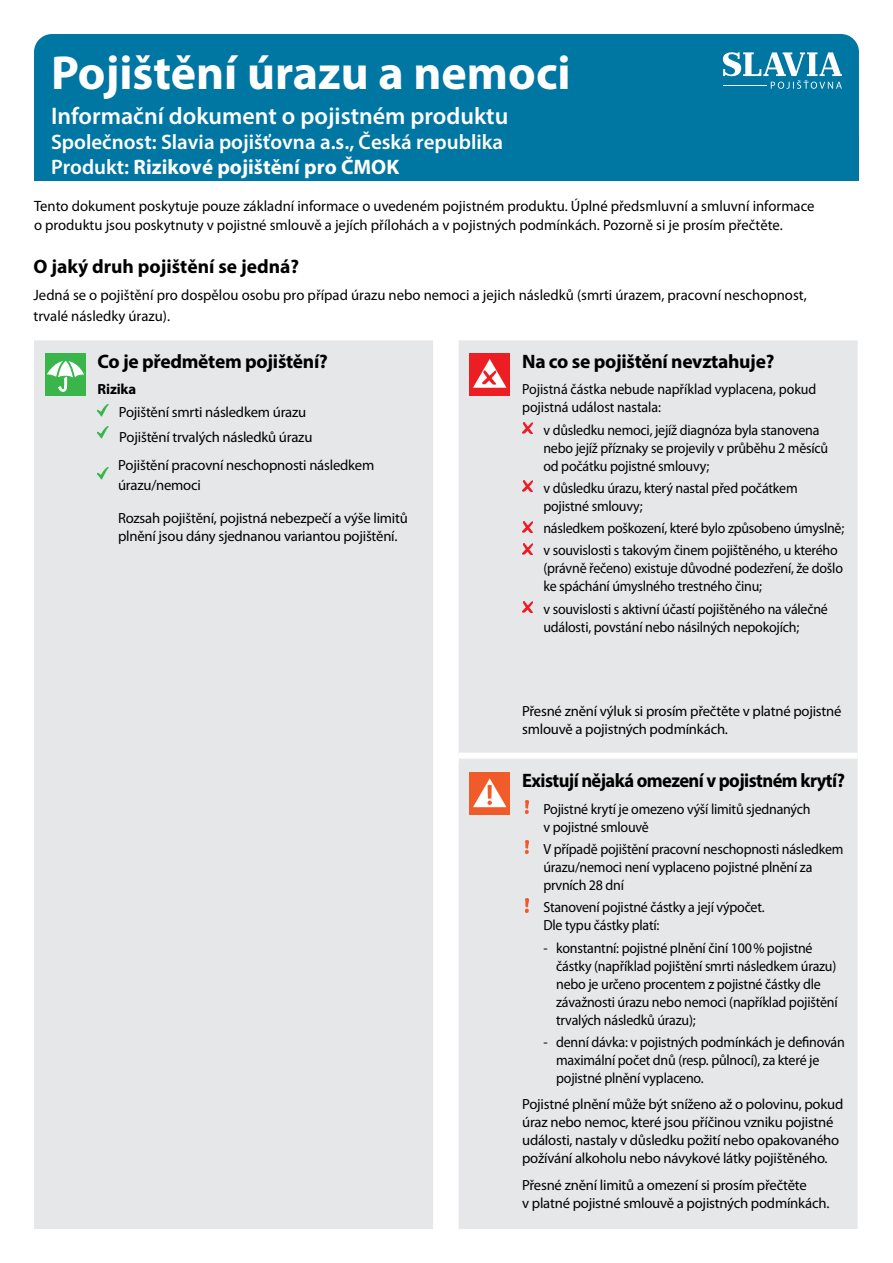
<style>
.page{position:relative;width:893px;height:1263px;background:#fff}
.page>*{position:absolute;margin:0;border:0;box-sizing:border-box;transform-origin:0 0}
.Form_title{font:700 48px "Myriad Pro";color:#fff}
.Form_sub_title{font:600 24px "Myriad Pro";color:#fff}
.Company_Product_head{font:600 21px/25.2px "Myriad Pro";color:#fff}
.Cover_subhead{font:700 19.5px "Myriad Pro";letter-spacing:-.02em;color:#000}
.Cover_subhead-2{font:700 19.5px "Myriad Pro";letter-spacing:-.02em;color:#000;scale:.95 1}
.Form_intro{font:700 19.5px "Myriad Pro";color:#000}
.Form_intro-2{font:15px/19.5px "Myriad Pro";color:#000}
.Covered_bullets{font:14.7px/18px "Myriad Pro";letter-spacing:-.015em;color:#000;scale:.95 1}
.Covered_bullets-2{font:14.7px/18px "Myriad Pro";letter-spacing:-.015em;color:#000}
.Covered_bullets-3{font:700 14.7px "Myriad Pro";letter-spacing:-.015em;color:#000}
.s1{font-weight:700}
</style>
<div class="page">
<div style="left:34px;top:34px;width:825px;height:147px;background:#0076a3;border-radius:18px"></div>
<div style="left:34px;top:340px;width:824px;height:889px;background:#e6e7e8"></div>
<div style="left:459px;top:753px;width:59px;height:6px;background:#fff"></div>
<div style="left:518px;top:753px;width:340px;height:6px;background:#fff"></div>
<div style="left:433px;top:757px;width:26px;height:6px;background:#fff"></div>
<div style="left:45px;top:353px;width:41px;height:43px;background:#39b54a"></div>
<svg style="left:47px;top:356px;width:37px;height:36px"></svg>
<svg style="left:98px;top:405px;width:10px;height:12px"></svg>
<svg style="left:98px;top:427px;width:10px;height:12px"></svg>
<svg style="left:98px;top:467px;width:10px;height:12px"></svg>
<div style="left:469px;top:353px;width:41px;height:43px;background:#ed1d24"></div>
<svg style="left:473px;top:359px;width:33px;height:29px"></svg>
<svg style="left:522px;top:423px;width:11px;height:10px"></svg>
<svg style="left:522px;top:481px;width:11px;height:11px"></svg>
<svg style="left:522px;top:521px;width:11px;height:11px"></svg>
<svg style="left:522px;top:543px;width:11px;height:11px"></svg>
<svg style="left:522px;top:602px;width:11px;height:10px"></svg>
<div style="left:469px;top:773px;width:41px;height:42px;background:#f15a29"></div>
<svg style="left:473px;top:778px;width:33px;height:29px"></svg>
<img style="left:525px;top:800px;width:4px;height:14px">
<svg style="left:525px;top:841px;width:4px;height:13px"></svg>
<svg style="left:525px;top:899px;width:4px;height:13px"></svg>
<svg style="left:723px;top:52px;width:119px;height:37px"></svg>
<p class="Form_title" style="left:51px;top:41px;width:521px">Pojištění úrazu a nemoci</p>
<p class="Form_sub_title" style="left:51px;top:100px;width:459px">Informační dokument o pojistném produktu</p>
<p class="Company_Product_head" style="left:51px;top:128px;width:454px">Společnost: Slavia pojišťovna a.s., Česká republika<br>Produkt: <span class="s1">Rizikové pojištění pro ČMOK</span></p>
<p class="Form_intro-2" style="left:34px;top:196px;width:782px">Tento dokument poskytuje pouze základní informace o uvedeném pojistném produktu. Úplné předsmluvní a smluvní informace o produktu jsou poskytnuty v pojistné smlouvě a jejích přílohách a v pojistných podmínkách. Pozorně si je prosím přečtěte.</p>
<p class="Form_intro" style="left:34px;top:254px;width:267px">O jaký druh pojištění se jedná?</p>
<p class="Form_intro-2" style="left:34px;top:285px;width:775px;line-height:20.1px">Jedná se o pojištění pro dospělou osobu pro případ úrazu nebo nemoci a jejich následků (smrti úrazem, pracovní neschopnost, trvalé následky úrazu).</p>
<p class="Cover_subhead" style="left:98px;top:348px;width:232px">Co je předmětem pojištění?</p>
<p class="Covered_bullets-3" style="left:98px;top:380px;width:40px">Rizika</p>
<p class="Covered_bullets-2" style="left:119px;top:402px;width:189px">Pojištění smrti následkem úrazu</p>
<p class="Covered_bullets-2" style="left:119px;top:428px;width:195px">Pojištění trvalých následků úrazu</p>
<p class="Covered_bullets-2" style="left:118px;top:454px;width:258px;line-height:20.5px">Pojištění pracovní neschopnosti následkem úrazu/nemoci</p>
<p class="Covered_bullets-2" style="left:118px;top:509px;width:291px">Rozsah pojištění, pojistná nebezpečí a výše limitů plnění jsou dány sjednanou variantou pojištění.</p>
<p class="Cover_subhead" style="left:522px;top:348px;width:254px">Na co se pojištění nevztahuje?</p>
<p class="Covered_bullets" style="left:522px;top:380px;width:311px">Pojistná částka nebude například vyplacena, pokud pojistná událost nastala:</p>
<p class="Covered_bullets" style="left:543px;top:420px;width:301px">v důsledku nemoci, jejíž diagnóza byla stanovena nebo jejíž příznaky se projevily v průběhu 2 měsíců od počátku pojistné smlouvy;</p>
<p class="Covered_bullets" style="left:543px;top:479px;width:269px">v důsledku úrazu, který nastal před počátkem pojistné smlouvy;</p>
<p class="Covered_bullets" style="left:543px;top:517px;width:318px;line-height:22.2px">následkem poškození, které bylo způsobeno úmyslně; v souvislosti s takovým činem pojištěného, u kterého</p>
<p class="Covered_bullets" style="left:543px;top:559px;width:317px">(právně řečeno) existuje důvodné podezření, že došlo ke spáchání úmyslného trestného činu;</p>
<p class="Covered_bullets" style="left:543px;top:599px;width:301px">v souvislosti s aktivní účastí pojištěného na válečné události, povstání nebo násilných nepokojích;</p>
<p class="Covered_bullets-2" style="left:522px;top:702px;width:321px">Přesné znění výluk si prosím přečtěte v platné pojistné smlouvě a pojistných podmínkách.</p>
<p class="Cover_subhead-2" style="left:522px;top:768px;width:341px">Existují nějaká omezení v pojistném krytí?</p>
<p class="Covered_bullets" style="left:543px;top:800px;width:283px">Pojistné krytí je omezeno výší limitů sjednaných v pojistné smlouvě</p>
<p class="Covered_bullets" style="left:543px;top:840px;width:317px">V případě pojištění pracovní neschopnosti následkem úrazu/nemoci není vyplaceno pojistné plnění za prvních 28 dní</p>
<p class="Covered_bullets" style="left:543px;top:898px;width:234px">Stanovení pojistné částky a její výpočet.<br>Dle typu částky platí:</p>
<p class="Covered_bullets" style="left:556px;top:938px;width:298px;text-indent:-13px">- konstantní: pojistné plnění činí 100% pojistné částky (například pojištění smrti následkem úrazu) nebo je určeno procentem z pojistné částky dle závažnosti úrazu nebo nemoci (například pojištění trvalých následků úrazu);</p>
<p class="Covered_bullets" style="left:556px;top:1033px;width:305px;text-indent:-13px">- denní dávka: v pojistných podmínkách je definován maximální počet dnů (resp. půlnocí), za které je pojistné plnění vyplaceno.</p>
<p class="Covered_bullets-2" style="left:522px;top:1095px;width:323px">Pojistné plnění může být sníženo až o polovinu, pokud úraz nebo nemoc, které jsou příčinou vzniku pojistné události, nastaly v důsledku požití nebo opakovaného požívání alkoholu nebo návykové látky pojištěného.</p>
<p class="Covered_bullets-2" style="left:522px;top:1176px;width:309px">Přesné znění limitů a omezení si prosím přečtěte<br>v platné pojistné smlouvě a pojistných podmínkách.</p>
</div>
